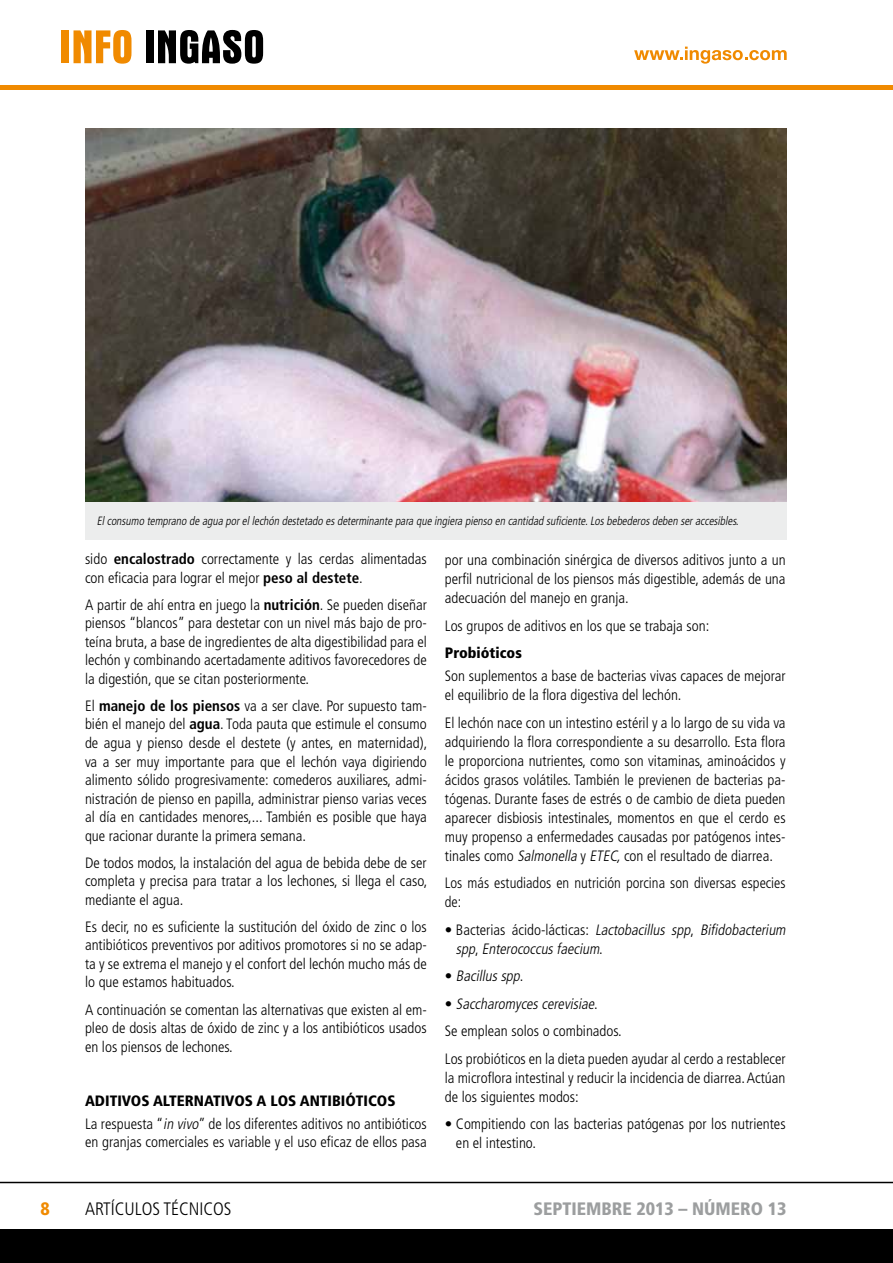
<style>
.page{position:relative;width:893px;height:1263px;background:#fff}
.page>*{position:absolute;margin:0;border:0;box-sizing:border-box;transform-origin:0 0}
.t1{font:900 condensed 18px "Frutiger";color:#9c9e9f}
.t2{font:300 condensed 18px "Frutiger";color:#000}
.t3{font:900 condensed 18px "Frutiger";color:#f08a00}
.t4{font:300 condensed 15px/18.6px "Frutiger";color:#000}
.t5{font:italic 300 condensed 15px/19px "Frutiger";color:#000}
.t6{font:900 condensed 15px "Frutiger";color:#000}
.t7{font:italic 300 condensed 12px "Frutiger";color:#000;scale:.95 1}
.s1{font-weight:700}
.s2{font-weight:900}
.s3{font-style:italic}
.s4{font-style:normal}
</style>
<div class="page">
<hr style="left:0;top:85px;width:893px;height:4px;background:#f08a00">
<div style="left:62px;top:30px;width:7px;height:33px;background:#f08a00"></div>
<svg style="left:74px;top:30px;width:57px;height:34px"></svg>
<div style="left:146px;top:30px;width:7px;height:33px;background:#000"></div>
<svg style="left:158px;top:30px;width:105px;height:34px"></svg>
<div style="left:0;top:1229px;width:893px;height:34px;background:#000"></div>
<hr style="left:0;top:1182px;width:893px;height:1px;background:#000">
<svg style="left:634px;top:47px;width:153px;height:17px"></svg>
<div style="left:85px;top:502px;width:702px;height:38px;background:#eceded"></div>
<img style="left:85px;top:128px;width:702px;height:374px">
<p class="t7" style="left:97px;top:514px;width:680px">Elconsumo temprano de agua porellechón destetado esdeterminante para que ingiera pienso en cantidad suficiente.Losbebederosdeben seraccesibles.</p>
<p class="t4" style="left:85px;top:550px;width:343px">sido <span class="s1">encalostrado</span> correctamente y las cerdas alimentadas con eficacia para lograr el mejor <span class="s1">peso al destete</span>.</p>
<p class="t4" style="left:85px;top:595px;width:343px;text-align:justify">A partir de ahí entra en juego la <span class="s1">nutrición</span>. Se pueden diseñar piensos “blancos” para destetar con un nivel más bajo de pro&shy;teína bruta, a base de ingredientes de alta digestibilidad para el lechón y combinando acertadamente aditivos favorecedores de la digestión, que se citan posteriormente.</p>
<p class="t4" style="left:85px;top:697px;width:344px;text-align:justify">El <span class="s1">manejo de los piensos</span> va a ser clave. Por supuesto tam&shy;bién el manejo del <span class="s1">agua</span>. Toda pauta que estimule el consumo de agua y pienso desde el destete (y antes, en maternidad), va a ser muy importante para que el lechón vaya digiriendo alimento sólido progresivamente: comederos auxiliares, admi&shy;nistración de pienso en papilla, administrar pienso varias veces al día en cantidades menores,... También es posible que haya que racionar durante la primera semana.</p>
<p class="t4" style="left:85px;top:853px;width:344px;text-align:justify">De todos modos, la instalación del agua de bebida debe de ser completa y precisa para tratar a los lechones, si llega el caso, mediante el agua.</p>
<p class="t4" style="left:85px;top:917px;width:343px;text-align:justify">Es decir, no es suficiente la sustitución del óxido de zinc o los antibióticos preventivos por aditivos promotores si no se adap&shy;ta y se extrema el manejo y el confort del lechón mucho más de lo que estamos habituados.</p>
<p class="t4" style="left:85px;top:1000px;width:343px;text-align:justify">A continuación se comentan las alternativas que existen al em&shy;pleo de dosis altas de óxido de zinc y a los antibióticos usados en los piensos de lechones.</p>
<p class="t4" style="left:85px;top:1089px;width:343px;line-height:22.8px"><span class="s2">ADITIVOS ALTERNATIVOS A LOS ANTIBIÓTICOS<br></span>La respuesta “<span class="s3">in vivo</span>” de los diferentes aditivos no antibióticos</p>
<p class="t4" style="left:85px;top:1133px;width:343px">en granjas comerciales es variable y el uso eficaz de ellos pasa</p>
<p class="t4" style="left:445px;top:551px;width:342px;line-height:19px;text-align:justify">por una combinación sinérgica de diversos aditivos junto a un perfil nutricional de los piensos más digestible, además de una adecuación del manejo en granja.</p>
<p class="t4" style="left:445px;top:616px;width:266px">Los grupos de aditivos en los que se trabaja son:</p>
<p class="t6" style="left:445px;top:644px;width:79px">Probióticos</p>
<p class="t4" style="left:445px;top:667px;width:342px;line-height:19px">Son suplementos a base de bacterias vivas capaces de mejorar el equilibrio de la flora digestiva del lechón.</p>
<p class="t4" style="left:445px;top:713px;width:342px;line-height:19px;text-align:justify">El lechón nace con un intestino estéril y a lo largo de su vida va adquiriendo la flora correspondiente a su desarrollo. Esta flora le proporciona nutrientes, como son vitaminas, aminoácidos y ácidos grasos volátiles. También le previenen de bacterias pa&shy;tógenas. Durante fases de estrés o de cambio de dieta pueden aparecer disbiosis intestinales, momentos en que el cerdo es muy propenso a enfermedades causadas por patógenos intes&shy;tinales como <span class="s3">Salmonella</span> y <span class="s3">ETEC,</span>con el resultado de diarrea.</p>
<p class="t4" style="left:445px;top:874px;width:342px;line-height:19px">Los más estudiados en nutrición porcina son diversas especies de:</p>
<p class="t5" style="left:456px;top:920px;width:334px;text-indent:-11px"><span class="s4">• B a ct e r i a s á c i d o - l á ct i c a s :</span> Lactobacillus spp<span class="s4">,</span> Bifidobacterium spp<span class="s4">,</span> Enterococcusfaecium<span class="s4">.</span></p>
<p class="t5" style="left:445px;top:967px;width:80px"><span class="s4">•</span> Bacillusspp<span class="s4">.</span></p>
<p class="t4" style="left:445px;top:990px;width:342px;line-height:27.5px">• <span class="s3">Saccharomycescerevisiae</span>.<br>Se emplean solos o combinados.<br>Los probióticos en la dieta pueden ayudar al cerdo a restablecer</p>
<p class="t4" style="left:445px;top:1068px;width:342px;line-height:19px">la microflora intestinal y reducir la incidencia de diarrea. Actúan de los siguientes modos:</p>
<p class="t4" style="left:456px;top:1115px;width:331px;line-height:19px;text-indent:-11px">• Compitiendo con las bacterias patógenas por los nutrientes en el intestino.</p>
<p class="t3" style="left:40px;top:1198px;width:11px">8</p>
<p class="t2" style="left:85px;top:1199px;width:148px">ARTÍCULOS TÉCNICOS</p>
<p class="t1" style="left:533px;top:1198px;width:255px">SEPTIEMBRE 2013 – NÚMERO 13</p>
</div>
